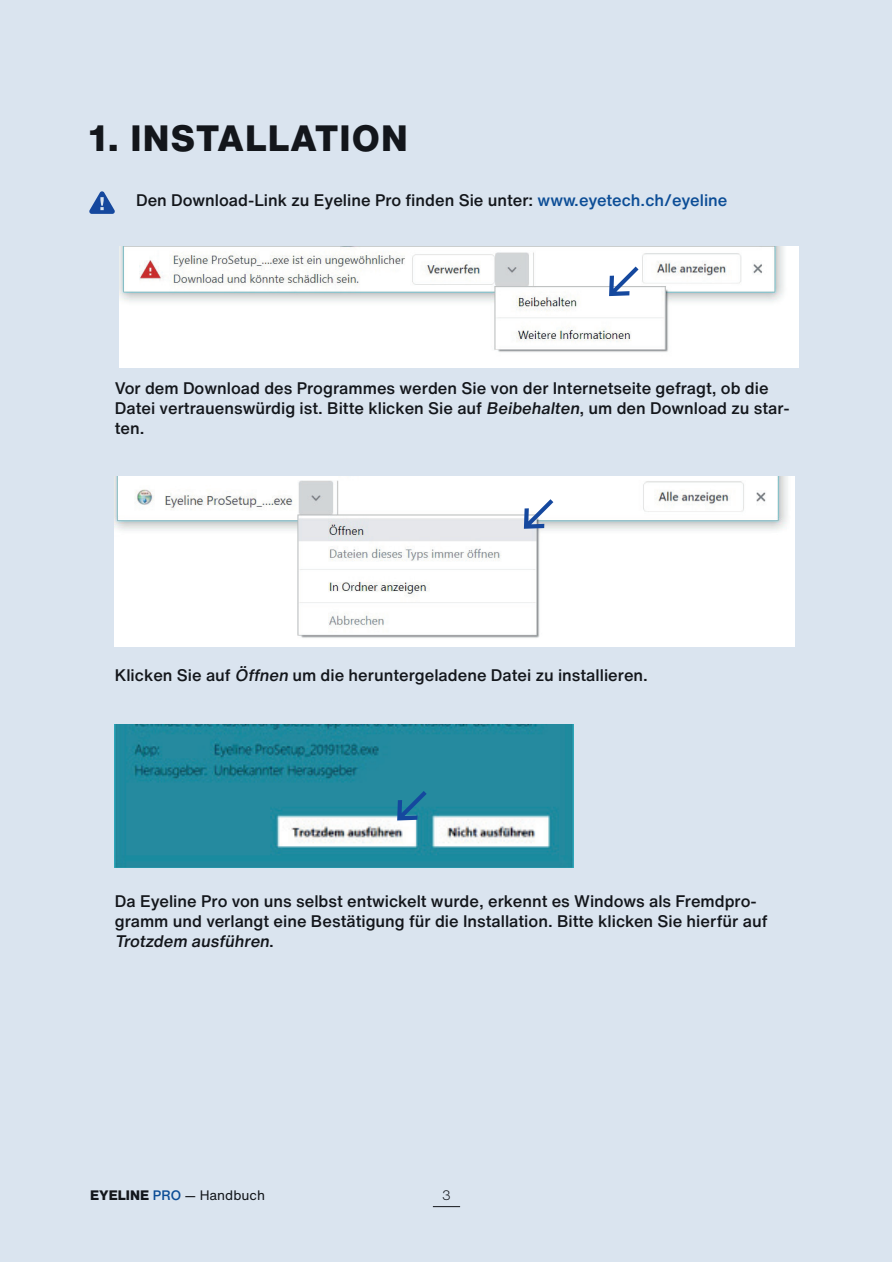
<style>
.page{position:relative;width:893px;height:1263px;background:#fff}
.page>*{position:absolute;margin:0;border:0;box-sizing:border-box;transform-origin:0 0}
.t1{font:800 36px "Helvetica Now Text";letter-spacing:.03em;color:#13161b}
.t2{font:500 16.5px/19.8px "Helvetica Now Text";color:#13161b}
.t3{font:13.5px "Helvetica Now Text";color:#13161b}
.t4{font:300 13.5px "Helvetica Now Text";color:#13161b}
.s1{color:#0c4d96}
.s2{font-style:italic}
.s3{font-weight:800}
.s4{font-weight:500;color:#0c4d96}
</style>
<div class="page">
<div style="left:1px;top:1px;width:891px;height:1261px;background:#dae4ef"></div>
<svg style="left:433px;top:1206px;width:27px;height:1px"></svg>
<img style="left:119px;top:247px;width:680px;height:121px">
<img style="left:115px;top:477px;width:679px;height:170px">
<img style="left:115px;top:724px;width:459px;height:144px">
<svg style="left:89px;top:191px;width:26px;height:23px"></svg>
<svg style="left:609px;top:267px;width:29px;height:29px"></svg>
<svg style="left:524px;top:499px;width:29px;height:30px"></svg>
<svg style="left:397px;top:791px;width:30px;height:29px"></svg>
<h1 class="t1" style="left:89px;top:117px;width:320px">1. INSTALLATION</h1>
<p class="t2" style="left:136px;top:190px;width:593px">Den Download-Link zu Eyeline Pro finden Sie unter: <span class="s1">www.eyetech.ch/eyeline</span></p>
<p class="t2" style="left:115px;top:379px;width:677px">Vor dem Download des Programmes werden Sie von der Internetseite gefragt, ob die<br>Datei vertrauenswürdig ist. Bitte klicken Sie auf <span class="s2">Beibehalten</span>, um den Download zu star&shy;ten.</p>
<p class="t2" style="left:115px;top:666px;width:535px">Klicken Sie auf <span class="s2">Öffnen</span> um die heruntergeladene Datei zu installieren.</p>
<p class="t2" style="left:115px;top:892px;width:654px">Da Eyeline Pro von uns selbst entwickelt wurde, erkennt es Windows als Fremdpro&shy;gramm und verlangt eine Bestätigung für die Installation. Bitte klicken Sie hierfür auf<br><span class="s2">Trotzdem ausführen</span>.</p>
<p class="t3" style="left:90px;top:1188px;width:177px"><span class="s3">EYELINE</span> <span class="s4">PRO</span> — Handbuch</p>
<p class="t4" style="left:442px;top:1188px;width:10px">3</p>
</div>
